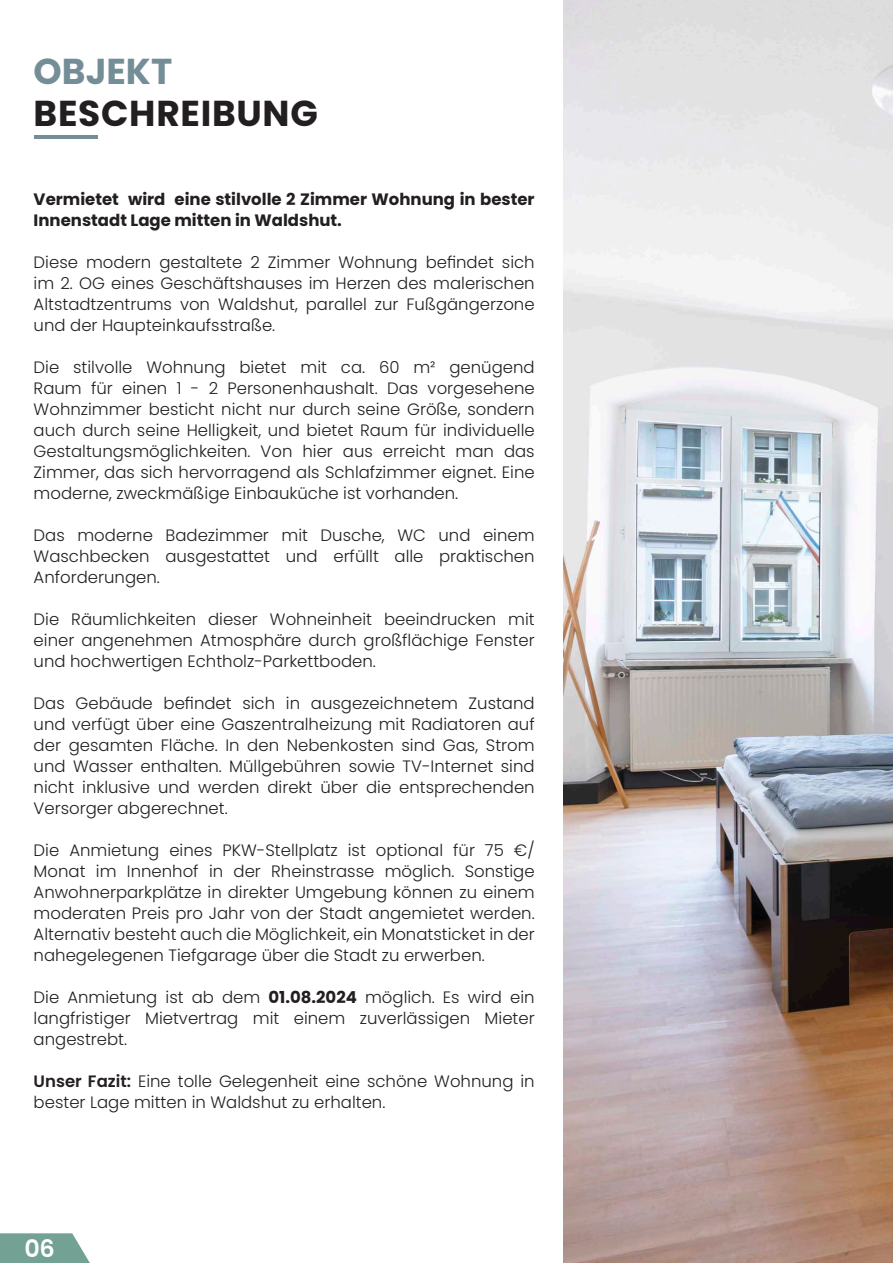
<style>
.page{position:relative;width:893px;height:1263px;background:#fff}
.page>*{position:absolute;margin:0;border:0;box-sizing:border-box;transform-origin:0 0}
.t1{font:700 36px "Poppins";letter-spacing:.02em;color:#231f20}
.t2{font:700 36px "Poppins";color:#748e97}
.t3{font:600 24px "Poppins";color:#fff}
.t4{font:300 16.5px/21px "Poppins";color:#231f20;text-align:justify}
.t5{font:700 16.5px/21px "Poppins";color:#231f20}
.s1{font-weight:700}
.s2{font-weight:600}
</style>
<div class="page">
<svg style="left:0;top:1233px;width:90px;height:30px"></svg>
<img style="left:563px;top:0;width:330px;height:1263px">
<hr style="left:34px;top:135px;width:63px;height:3px;background:#748e97">
<p class="t2" style="left:34px;top:51px;width:140px">OBJEKT</p>
<p class="t1" style="left:34px;top:93px;width:286px">BESCHREIBUNG</p>
<p class="t5" style="left:34px;top:189px;width:503px">Vermietet wird eine stilvolle 2 Zimmer Wohnung in bester<br>Innenstadt Lage mitten in Waldshut.</p>
<p class="t4" style="left:34px;top:252px;width:503px">Diese modern gestaltete 2 Zimmer Wohnung befindet sich im 2. OG eines Geschäftshauses im Herzen des malerischen Altstadtzentrums von Waldshut, parallel zur Fußgängerzone und der Haupteinkaufsstraße.</p>
<p class="t4" style="left:34px;top:357px;width:503px">Die stilvolle Wohnung bietet mit ca. 60 m² genügend Raum für einen 1 - 2 Personenhaushalt. Das vorgesehene Wohnzimmer besticht nicht nur durch seine Größe, sondern auch durch seine Helligkeit, und bietet Raum für individuelle Gestaltungsmöglichkeiten. Von hier aus erreicht man das Zimmer, das sich hervorragend als Schlafzimmer eignet. Eine moderne, zweckmäßige Einbauküche ist vorhanden.</p>
<p class="t4" style="left:34px;top:525px;width:502px">Das moderne Badezimmer mit Dusche, WC und einem Waschbecken ausgestattet und erfüllt alle praktischen Anforderungen.</p>
<p class="t4" style="left:34px;top:609px;width:503px">Die Räumlichkeiten dieser Wohneinheit beeindrucken mit einer angenehmen Atmosphäre durch großflächige Fenster und hochwertigen Echtholz-Parkettboden.</p>
<p class="t4" style="left:34px;top:693px;width:503px">Das Gebäude befindet sich in ausgezeichnetem Zustand und verfügt über eine Gaszentralheizung mit Radiatoren auf der gesamten Fläche. In den Nebenkosten sind Gas, Strom und Wasser enthalten. Müllgebühren sowie TV-Internet sind nicht inklusive und werden direkt über die entsprechenden Versorger abgerechnet.</p>
<p class="t4" style="left:34px;top:840px;width:503px">Die Anmietung eines PKW-Stellplatz ist optional für 75 €/ Monat im Innenhof in der Rheinstrasse möglich. Sonstige Anwohnerparkplätze in direkter Umgebung können zu einem moderaten Preis pro Jahr von der Stadt angemietet werden.<br>Alternativ besteht auch die Möglichkeit, ein Monatsticket in der nahegelegenen Tiefgarage über die Stadt zu erwerben.</p>
<p class="t4" style="left:34px;top:987px;width:503px">Die Anmietung ist ab dem <span class="s1">01.08.2024</span> möglich. Es wird ein langfristiger Mietvertrag mit einem zuverlässigen Mieter angestrebt.</p>
<p class="t4" style="left:34px;top:1071px;width:503px"><span class="s2">Unser Fazit:</span> Eine tolle Gelegenheit eine schöne Wohnung in bester Lage mitten in Waldshut zu erhalten.</p>
<p class="t3" style="left:24px;top:1235px;width:32px">06</p>
</div>
